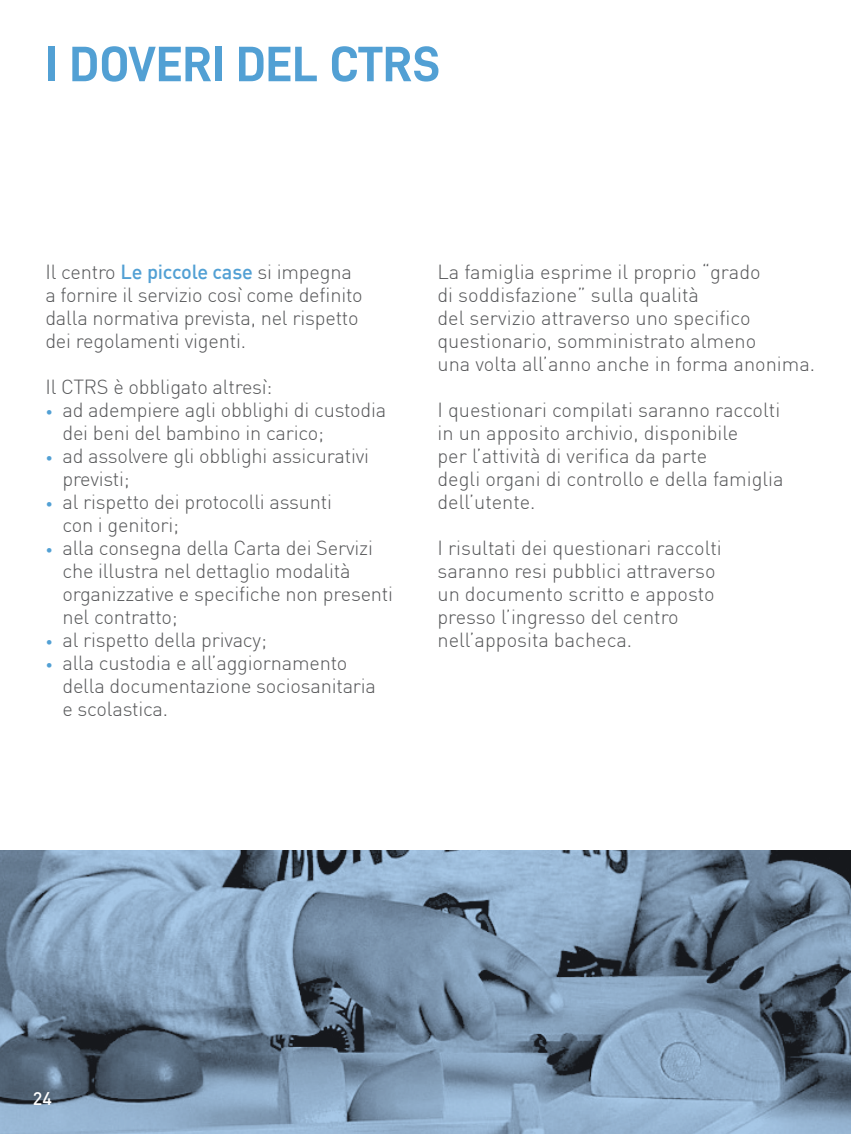
<style>
.page{position:relative;width:851px;height:1134px;background:#fff}
.page>*{position:absolute;margin:0;border:0;box-sizing:border-box;transform-origin:0 0}
.t1{font:50px "D DIN Bold";color:#52a0d4}
.small_title_-_Copia{font:300 20px/23px "DIN";letter-spacing:-.01em;color:#57585a}
.t2{font:500 18px "DIN";color:#fff}
.s1{font-weight:500;color:#52a0d4}
.s2{font-size:14px;color:#52a0d4}
</style>
<div class="page">
<svg style="left:0;top:850px;width:850px;height:284px;background:#778fa8"></svg>
<p class="t1" style="left:45px;top:36px;width:396px">I DOVERI DEL CTRS</p>
<p class="small_title_-_Copia" style="left:45px;top:260px;width:319px">Il centro <span class="s1">Le piccole case</span> si impegna a fornire il servizio così come definito dalla normativa prevista, nel rispetto dei regolamenti vigenti.</p>
<p class="small_title_-_Copia" style="left:45px;top:375px;width:228px">Il CTRS è obbligato altresì:</p>
<p class="small_title_-_Copia" style="left:62px;top:398px;width:325px;text-indent:-17px"><span class="s2">•</span> ad adempiere agli obblighi di custodia dei beni del bambino in carico;</p>
<p class="small_title_-_Copia" style="left:62px;top:444px;width:308px;text-indent:-17px"><span class="s2">•</span> ad assolvere gli obblighi assicurativi previsti;</p>
<p class="small_title_-_Copia" style="left:62px;top:490px;width:271px;text-indent:-17px"><span class="s2">•</span> al rispetto dei protocolli assunti con i genitori;</p>
<p class="small_title_-_Copia" style="left:62px;top:536px;width:332px;text-indent:-17px"><span class="s2">•</span> alla consegna della Carta dei Servizi che illustra nel dettaglio modalità organizzative e specifiche non presenti nel contratto;</p>
<p class="small_title_-_Copia" style="left:45px;top:628px;width:223px"><span class="s2">•</span> al rispetto della privacy;</p>
<p class="small_title_-_Copia" style="left:62px;top:651px;width:315px;text-indent:-17px"><span class="s2">•</span> alla custodia e all’aggiornamento della documentazione sociosanitaria e scolastica.</p>
<p class="small_title_-_Copia" style="left:437px;top:260px;width:324px">La famiglia esprime il proprio “grado di soddisfazione” sulla qualità</p>
<p class="small_title_-_Copia" style="left:437px;top:306px;width:314px">del servizio attraverso uno specifico</p>
<p class="small_title_-_Copia" style="left:437px;top:329px;width:320px">questionario, somministrato almeno</p>
<p class="small_title_-_Copia" style="left:437px;top:352px;width:379px">una volta all’anno anche in forma anonima.</p>
<p class="small_title_-_Copia" style="left:437px;top:398px;width:347px">I questionari compilati saranno raccolti in un apposito archivio, disponibile<br>per l’attività di verifica da parte<br>degli organi di controllo e della famiglia dell’utente.</p>
<p class="small_title_-_Copia" style="left:437px;top:536px;width:286px">I risultati dei questionari raccolti</p>
<p class="small_title_-_Copia" style="left:437px;top:559px;width:279px">saranno resi pubblici attraverso</p>
<p class="small_title_-_Copia" style="left:437px;top:582px;width:278px">un documento scritto e apposto</p>
<p class="small_title_-_Copia" style="left:437px;top:605px;width:243px">presso l’ingresso del centro</p>
<p class="small_title_-_Copia" style="left:437px;top:628px;width:196px">nell’apposita bacheca.</p>
<p class="t2" style="left:33px;top:1087px;width:21px">24</p>
</div>
